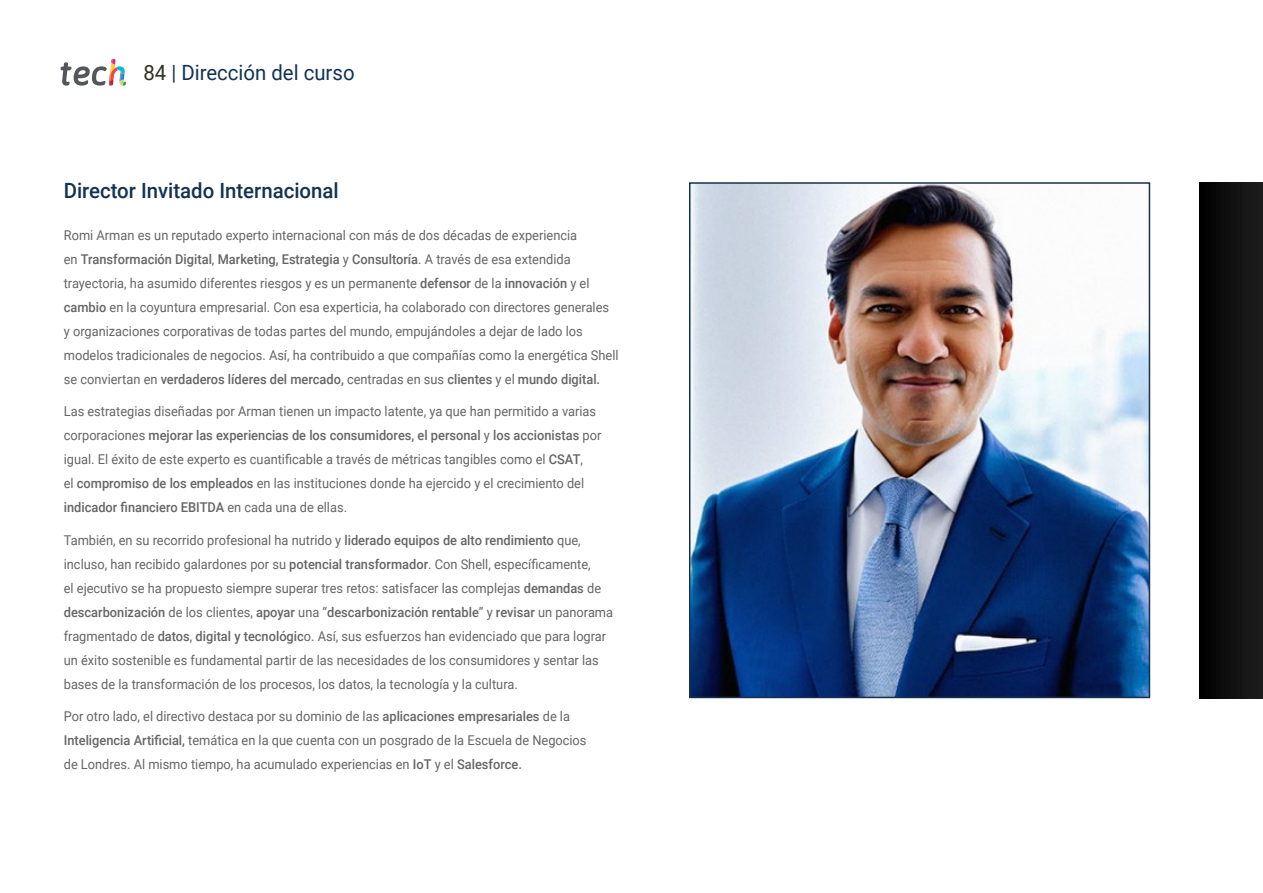
<style>
.page{position:relative;width:1263px;height:893px;background:#fff}
.page>*{position:absolute;margin:0;border:0;box-sizing:border-box;transform-origin:0 0}
.t1{font:500 21px "Roboto";color:#123352}
.t2{font:21px "Roboto";color:#123352}
.t3{font:13.5px/24px "Roboto";color:#656565;scale:.95 1}
.s1{color:#312e20}
.s2{font-weight:500}
</style>
<div class="page">
<div style="left:1199px;top:182px;width:64px;height:516px;background:linear-gradient(to right,#000,#1e1e1f)"></div>
<img style="left:692px;top:185px;width:455px;height:510px">
<div style="left:689px;top:182px;width:461px;height:516px;border:2px solid #17304f"></div>
<svg style="left:61px;top:59px;width:65px;height:27px"></svg>
<h1 class="t2" style="left:144px;top:57px;width:213px"><span class="s1">84</span> | Dirección del curso</h1>
<h1 class="t1" style="left:64px;top:176px;width:276px">Director Invitado Internacional</h1>
<p class="t3" style="left:64px;top:222px;width:585px">Romi Arman es un reputado experto internacional con más de dos décadas de experiencia<br>en <span class="s2">Transformación Digital</span>, <span class="s2">Marketing, Estrategia</span> y <span class="s2">Consultoría</span>. A través de esa extendida trayectoria, ha asumido diferentes riesgos y es un permanente <span class="s2">defensor</span> de la <span class="s2">innovación</span> y el <span class="s2">cambio</span> en la coyuntura empresarial. Con esa experticia, ha colaborado con directores generales y organizaciones corporativas de todas partes del mundo, empujándoles a dejar de lado los modelos tradicionales de negocios. Así, ha contribuido a que compañías como la energética Shell se conviertan en <span class="s2">verdaderos líderes del mercado,</span> centradas en sus <span class="s2">clientes</span> y el <span class="s2">mundo digital.</span></p>
<p class="t3" style="left:64px;top:399px;width:567px">Las estrategias diseñadas por Arman tienen un impacto latente, ya que han permitido a varias corporaciones <span class="s2">mejorar las experiencias de los consumidores, el personal</span> y <span class="s2">los accionistas</span> por igual. El éxito de este experto es cuantificable a través de métricas tangibles como el <span class="s2">CSAT</span>,<br>el <span class="s2">compromiso de los empleados</span> en las instituciones donde ha ejercido y el crecimiento del <span class="s2">indicador financiero EBITDA</span> en cada una de ellas.</p>
<p class="t3" style="left:64px;top:527px;width:580px">También, en su recorrido profesional ha nutrido y <span class="s2">liderado equipos de alto rendimiento</span> que, incluso, han recibido galardones por su <span class="s2">potencial transformador</span>. Con Shell, específicamente,<br>el ejecutivo se ha propuesto siempre superar tres retos: satisfacer las complejas <span class="s2">demandas</span> de <span class="s2">descarbonización</span> de los clientes, <span class="s2">apoyar</span> una “<span class="s2">descarbonización rentable</span>” y <span class="s2">revisar</span> un panorama fragmentado de <span class="s2">datos</span>, <span class="s2">digital y tecnológic</span>o. Así, sus esfuerzos han evidenciado que para lograr un éxito sostenible es fundamental partir de las necesidades de los consumidores y sentar las bases de la transformación de los procesos, los datos, la tecnología y la cultura.</p>
<p class="t3" style="left:64px;top:704px;width:552px">Por otro lado, el directivo destaca por su dominio de las <span class="s2">aplicaciones empresariales</span> de la<br><span class="s2">Inteligencia Artificial,</span> temática en la que cuenta con un posgrado de la Escuela de Negocios de Londres. Al mismo tiempo, ha acumulado experiencias en <span class="s2">IoT</span> y el <span class="s2">Salesforce.</span></p>
</div>
